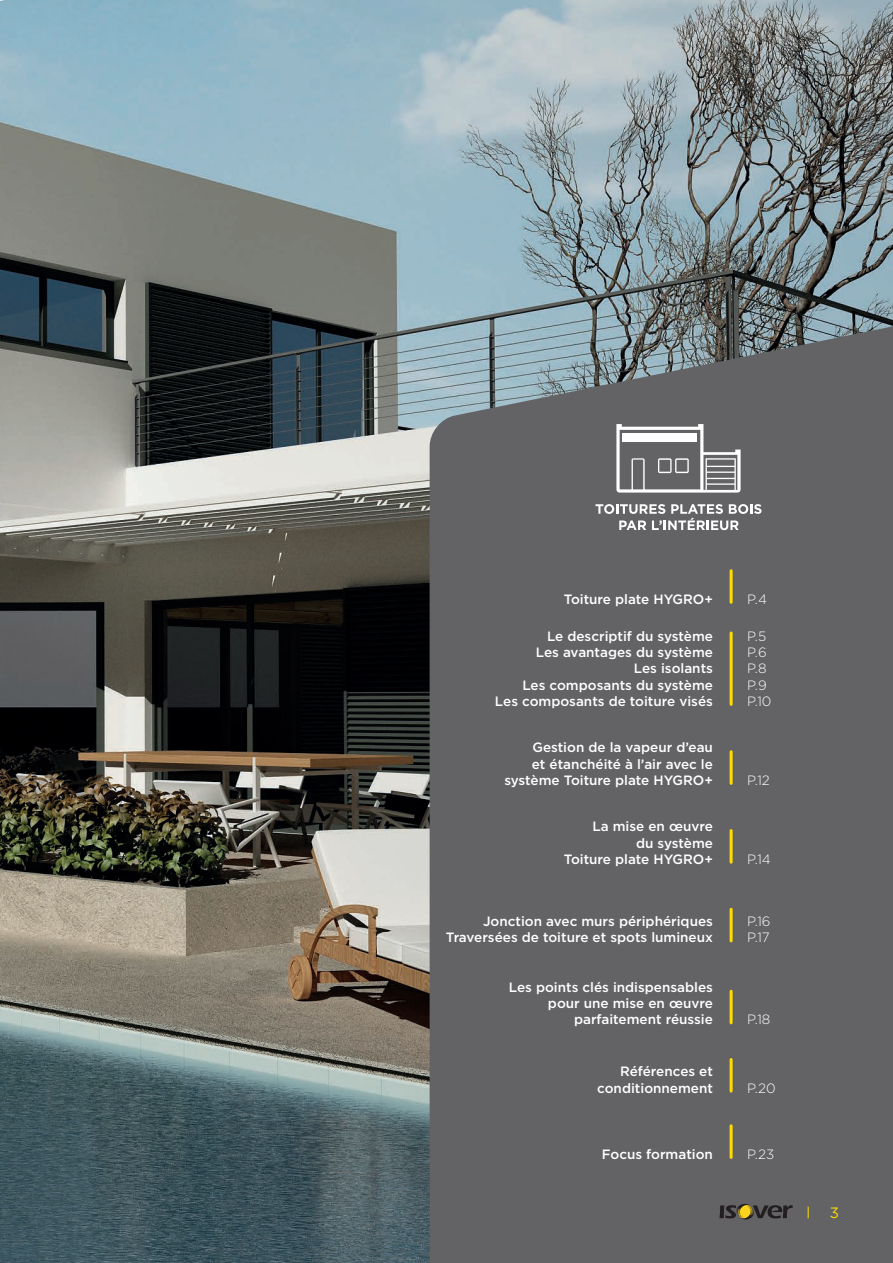
<style>
.page{position:relative;width:893px;height:1263px;background:#fff}
.page>*{position:absolute;margin:0;border:0;box-sizing:border-box;transform-origin:0 0}
.t1{font:15px "Gotham";color:#ffdc01}
.t2{font:500 13.5px/16.2px "Gotham";color:#fff;text-align:right}
.t3{font:300 13.5px/16.2px "Gotham";color:#fff}
</style>
<div class="page">
<img style="left:0;top:0;width:893px;height:1263px">
<svg style="left:430px;top:193px;width:463px;height:1070px;background:#686b6f"></svg>
<hr style="left:719px;top:1226px;width:75px;height:1px;background:#636366">
<svg style="left:719px;top:1203px;width:74px;height:22px;background:#5c574b"></svg>
<svg style="left:808px;top:1206px;width:1px;height:12px"></svg>
<hr style="left:730px;top:752px;width:3px;height:31px;background:#ffdc01">
<hr style="left:730px;top:909px;width:3px;height:32px;background:#ffdc01">
<hr style="left:730px;top:571px;width:3px;height:31px;background:#ffdc01">
<hr style="left:730px;top:633px;width:3px;height:71px;background:#ffdc01">
<hr style="left:730px;top:830px;width:3px;height:32px;background:#ffdc01">
<hr style="left:730px;top:991px;width:3px;height:32px;background:#ffdc01">
<hr style="left:730px;top:1059px;width:3px;height:32px;background:#ffdc01">
<hr style="left:730px;top:1126px;width:3px;height:31px;background:#ffdc01">
<svg style="left:595px;top:504px;width:166px;height:26px"></svg>
<svg style="left:616px;top:424px;width:125px;height:69px"></svg>
<p class="t2" style="left:564px;top:591px;width:151px">Toiture plate HYGRO+</p>
<p class="t3" style="left:747px;top:591px;width:21px">P.4</p>
<p class="t2" style="left:495px;top:628px;width:219px">Le descriptif du système<br>Les avantages du système<br>Les isolants<br>Les composants du système<br>Les composants de toiture visés</p>
<p class="t3" style="left:747px;top:628px;width:26px">P.5<br>P.6<br>P.8<br>P.9<br>P.10</p>
<p class="t2" style="left:504px;top:739px;width:210px">Gestion de la vapeur d’eau<br>et étanchéité à l’air avec le système Toiture plate HYGRO+</p>
<p class="t2" style="left:564px;top:818px;width:151px">La mise en œuvre<br>du système<br>Toiture plate HYGRO+</p>
<p class="t3" style="left:747px;top:772px;width:24px">P.12</p>
<p class="t3" style="left:747px;top:850px;width:25px">P.14</p>
<p class="t2" style="left:446px;top:913px;width:269px">Jonction avec murs périphériques<br>Traversées de toiture et spots lumineux</p>
<p class="t3" style="left:747px;top:913px;width:25px">P.16<br>P.17</p>
<p class="t2" style="left:509px;top:979px;width:206px">Les points clés indispensables pour une mise en œuvre parfaitement réussie</p>
<p class="t2" style="left:597px;top:1063px;width:117px">Références et conditionnement</p>
<p class="t3" style="left:747px;top:1011px;width:25px">P.18</p>
<p class="t3" style="left:747px;top:1079px;width:30px">P.20</p>
<p class="t2" style="left:602px;top:1146px;width:113px">Focus formation</p>
<p class="t3" style="left:747px;top:1146px;width:28px">P.23</p>
<p class="t1" style="left:830px;top:1203px;width:11px">3</p>
</div>
